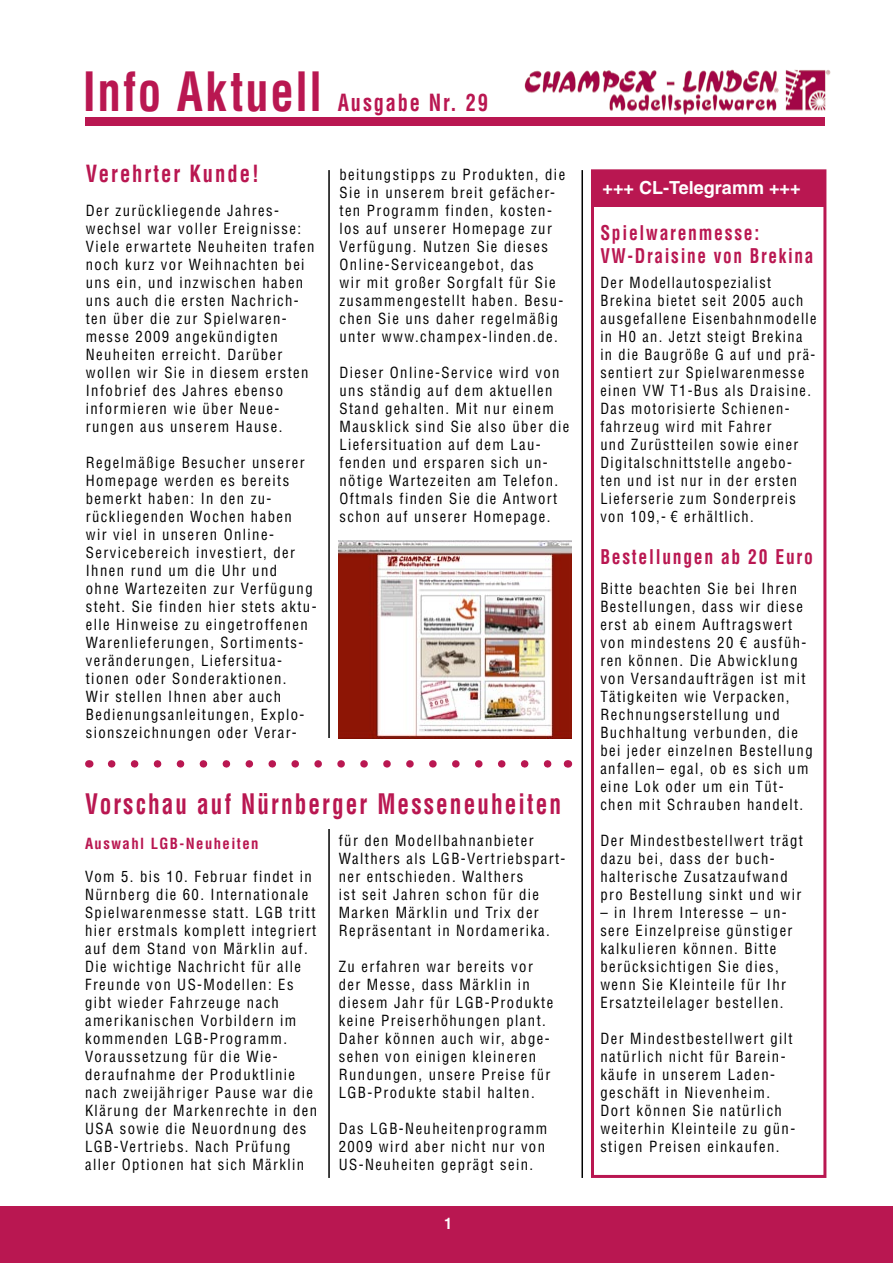
<style>
.page{position:relative;width:893px;height:1263px;background:#fff}
.page>*{position:absolute;margin:0;border:0;box-sizing:border-box;transform-origin:0 0}
.t1{font:700 condensed 52.8px "Helvetica LT";letter-spacing:.04em;color:#b91751;scale:.89 1}
.t2{font:700 condensed 27.6px "Helvetica LT";letter-spacing:.09em;color:#b91751;scale:.84 1}
.t3{font:700 condensed 23.1px "Helvetica LT";letter-spacing:.095em;color:#b91751;scale:.89 1}
.t4{font:700 condensed 23.1px "Helvetica LT";letter-spacing:.095em;color:#b91751;scale:.88 1}
.t5{font:700 condensed 19.8px/22.5px "Helvetica LT";letter-spacing:.095em;color:#b91751;scale:.89 1}
.t6{font:700 18px "Helvetica LT";color:#fff}
.t7{font:condensed 15px/18px "Helvetica LT";letter-spacing:.095em;color:#000}
.t8{font:condensed 15px/18px "Helvetica LT";letter-spacing:.095em;color:#000;scale:.96 1}
.t9{font:700 condensed 15px "Helvetica LT";letter-spacing:.095em;color:#b91751}
.t10{font:700 condensed 15px "Helvetica LT";color:#fff}
</style>
<div class="page">
<div style="left:0;top:1206px;width:893px;height:57px;background:#b91751"></div>
<div style="left:85px;top:117px;width:740px;height:9px;background:#b91751"></div>
<img style="left:524px;top:69px;width:307px;height:46px">
<hr style="left:328px;top:170px;width:2px;height:1008px;background:#000">
<hr style="left:581px;top:170px;width:2px;height:1008px;background:#000">
<div style="left:591px;top:169px;width:235px;height:1009px;border:3px solid #b91751"></div>
<div style="left:592px;top:170px;width:233px;height:36px;background:#b91751"></div>
<div style="left:322px;top:738px;width:15px;height:90px;background:#fff"></div>
<svg style="left:112px;top:760px;width:440px;height:8px"></svg>
<img style="left:339px;top:540px;width:232px;height:198px">
<h1 class="t1" style="left:83px;top:59px;width:270px">Info Aktuell</h1>
<h3 class="t4" style="left:338px;top:88px;width:172px">Ausgabe Nr. 29</h3>
<h3 class="t3" style="left:86px;top:159px;width:196px">Verehrter Kunde!</h3>
<p class="t7" style="left:86px;top:201px;width:230px">Der zurückliegende Jahres&shy;wechsel war voller Ereignisse:<br>Viele erwartete Neuheiten trafen noch kurz vor Weihnachten bei uns ein, und inzwischen haben uns auch die ersten Nachrich&shy;ten über die zur Spielwaren&shy;messe 2009 angekündigten<br>Neuheiten erreicht. Darüber wollen wir Sie in diesem ersten<br>Infobrief des Jahres ebenso informieren wie über Neue&shy;rungen aus unserem Hause.</p>
<p class="t7" style="left:86px;top:453px;width:232px">Regelmäßige Besucher unserer<br>Homepage werden es bereits bemerkt haben: In den zu&shy;rückliegenden Wochen haben<br>wir viel in unseren Online-<br>Servicebereich investiert, der<br>Ihnen rund um die Uhr und<br>ohne Wartezeiten zur Verfügung steht. Sie finden hier stets aktu&shy;elle Hinweise zu eingetroffenen<br>Warenlieferungen, Sortiments&shy;veränderungen, Liefersitua&shy;tionen oder Sonderaktionen.<br>Wir stellen Ihnen aber auch<br>Bedienungsanleitungen, Explo&shy;sionszeichnungen oder Verar-</p>
<p class="t7" style="left:339px;top:165px;width:227px">beitungstipps zu Produkten, die<br>Sie in unserem breit gefächer&shy;ten Programm finden, kosten&shy;los auf unserer Homepage zur<br>Verfügung. Nutzen Sie dieses<br>Online-Serviceangebot, das<br>wir mit großer Sorgfalt für Sie zusammengestellt haben. Besu&shy;chen Sie uns daher regelmäßig unter www.champex-linden.de.</p>
<p class="t7" style="left:339px;top:363px;width:231px">Dieser Online-Service wird von uns ständig auf dem aktuellen<br>Stand gehalten. Mit nur einem<br>Mausklick sind Sie also über die<br>Liefersituation auf dem Lau&shy;fenden und ersparen sich un&shy;nötige Wartezeiten am Telefon.<br>Oftmals finden Sie die Antwort schon auf unserer Homepage.</p>
<h2 class="t2" style="left:85px;top:787px;width:568px">Vorschau auf Nürnberger Messeneuheiten</h2>
<p class="t9" style="left:85px;top:834px;width:175px">Auswahl LGB-Neuheiten</p>
<p class="t7" style="left:85px;top:867px;width:234px">Vom 5. bis 10. Februar findet in<br>Nürnberg die 60. Internationale<br>Spielwarenmesse statt. LGB tritt hier erstmals komplett integriert auf dem Stand von Märklin auf.<br>Die wichtige Nachricht für alle<br>Freunde von US-Modellen: Es gibt wieder Fahrzeuge nach amerikanischen Vorbildern im kommenden LGB-Programm.<br>Voraussetzung für die Wie&shy;deraufnahme der Produktlinie nach zweijähriger Pause war die<br>Klärung der Markenrechte in den<br>USA sowie die Neuordnung des<br>LGB-Vertriebs. Nach Prüfung aller Optionen hat sich Märklin</p>
<p class="t7" style="left:339px;top:831px;width:228px">für den Modellbahnanbieter<br>Walthers als LGB-Vertriebspart&shy;ner entschieden. Walthers<br>ist seit Jahren schon für die<br>Marken Märklin und Trix der<br>Repräsentant in Nordamerika.</p>
<p class="t7" style="left:339px;top:957px;width:216px">Zu erfahren war bereits vor der Messe, dass Märklin in diesem Jahr für LGB-Produkte keine Preiserhöhungen plant.<br>Daher können auch wir, abge&shy;sehen von einigen kleineren<br>Rundungen, unsere Preise für<br>LGB-Produkte stabil halten.</p>
<p class="t7" style="left:339px;top:1119px;width:210px">Das LGB-Neuheitenprogramm<br>2009 wird aber nicht nur von<br>US-Neuheiten geprägt sein.</p>
<p class="t10" style="left:444px;top:1214px;width:9px">1</p>
<p class="t6" style="left:602px;top:177px;width:200px">+++ CL-Telegramm +++</p>
<h3 class="t5" style="left:600px;top:222px;width:241px">Spielwarenmesse:<br>VW-Draisine von Brekina</h3>
<p class="t8" style="left:600px;top:273px;width:227px">Der Modellautospezialist<br>Brekina bietet seit 2005 auch ausgefallene Eisenbahnmodelle in H0 an. Jetzt steigt Brekina in die Baugröße G auf und prä&shy;sentiert zur Spielwarenmesse einen VW T1-Bus als Draisine.<br>Das motorisierte Schienen&shy;fahrzeug wird mit Fahrer<br>und Zurüstteilen sowie einer<br>Digitalschnittstelle angebo-<br>ten und ist nur in der ersten<br>Lieferserie zum Sonderpreis von 109,- € erhältlich.</p>
<h3 class="t5" style="left:600px;top:546px;width:240px">Bestellungen ab 20 Euro</h3>
<p class="t7" style="left:600px;top:579px;width:214px">Bitte beachten Sie bei Ihren<br>Bestellungen, dass wir diese erst ab einem Auftragswert von mindestens 20 € ausfüh&shy;ren können. Die Abwicklung von Versandaufträgen ist mit<br>Tätigkeiten wie Verpacken,<br>Rechnungserstellung und<br>Buchhaltung verbunden, die bei jeder einzelnen Bestellung anfallen– egal, ob es sich um eine Lok oder um ein Tüt&shy;chen mit Schrauben handelt.</p>
<p class="t7" style="left:600px;top:831px;width:204px">Der Mindestbestellwert trägt dazu bei, dass der buch&shy;halterische Zusatzaufwand pro Bestellung sinkt und wir</p>
<p class="t7" style="left:600px;top:903px;width:194px">– in Ihrem Interesse – un&shy;sere Einzelpreise günstiger kalkulieren können. Bitte berücksichtigen Sie dies, wenn Sie Kleinteile für Ihr<br>Ersatzteilelager bestellen.</p>
<p class="t7" style="left:600px;top:1029px;width:196px">Der Mindestbestellwert gilt natürlich nicht für Barein&shy;käufe in unserem Laden&shy;geschäft in Nievenheim.<br>Dort können Sie natürlich weiterhin Kleinteile zu gün&shy;stigen Preisen einkaufen.</p>
</div>
